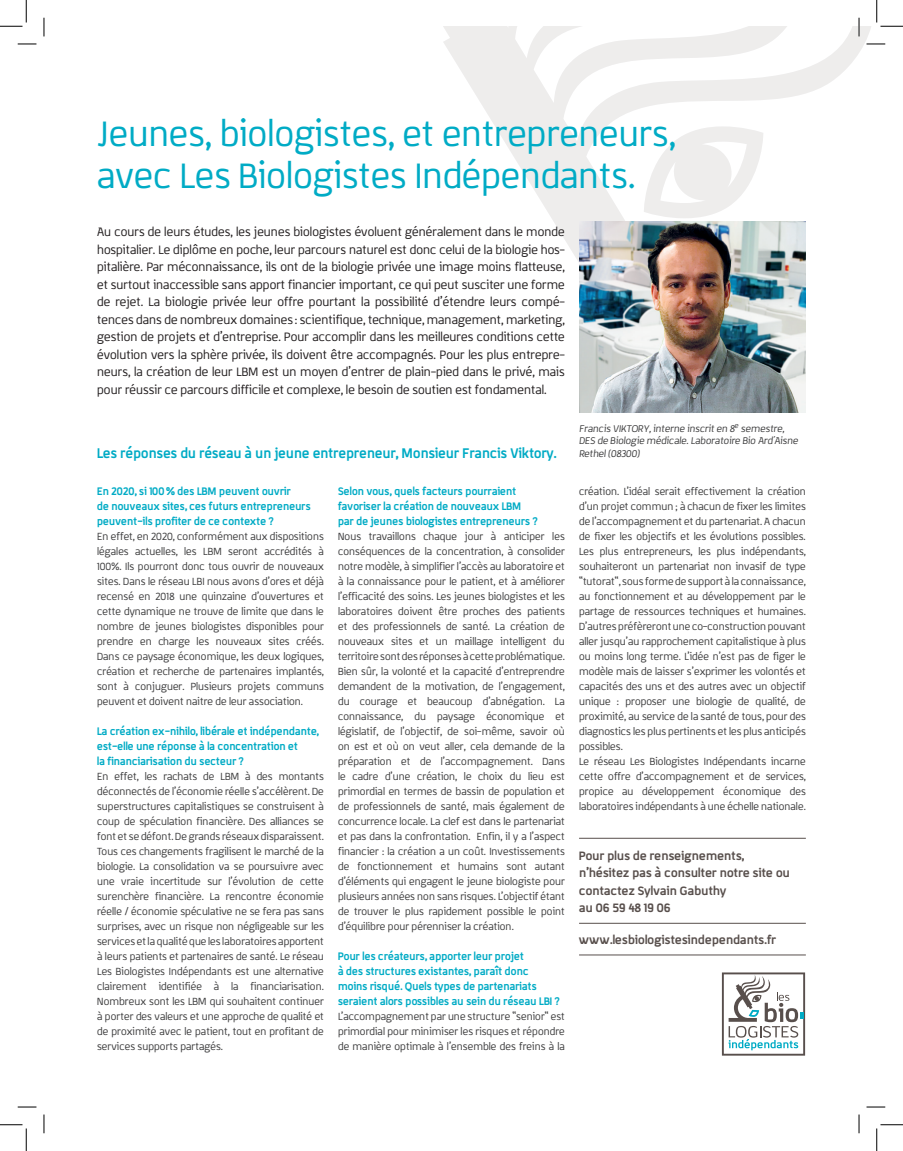
<style>
.page{position:relative;width:903px;height:1151px;background:#fff}
.page>*{position:absolute;margin:0;border:0;box-sizing:border-box;transform-origin:0 0}
.t1{font:36.25px/42.5px "Korpo sans";color:#00abc5;scale:.95 1}
.t2{font:700 14.38px "Korposans";color:#00abc5;scale:.95 1}
.t3{font:12.5px/17.5px "Korpo sans";color:#231f20;text-align:justify;scale:.95 1}
.t4{font:700 12.5px/17.5px "Korposans";color:#584f4c}
.t5{font:700 11.25px/15px "Korposans";color:#00abc5;scale:.95 1}
.t6{font:10.62px/15px "Korpo sans";color:#3e3e3f;text-align:justify;scale:.95 1}
.t7{font:italic 10px/12.5px "Korposans";color:#3e3e3f;scale:.96 1}
</style>
<div class="page">
<svg style="left:443px;top:26px;width:428px;height:236px"></svg>
<svg style="left:722px;top:972px;width:83px;height:84px"></svg>
<img style="left:579px;top:222px;width:227px;height:190px">
<hr style="left:579px;top:838px;width:227px;height:1px;background:#584f4c">
<hr style="left:579px;top:923px;width:227px;height:1px;background:#584f4c">
<hr style="left:579px;top:955px;width:227px;height:1px;background:#584f4c">
<svg style="left:18px;top:43px;width:18px;height:2px"></svg>
<svg style="left:866px;top:43px;width:19px;height:2px"></svg>
<svg style="left:18px;top:1106px;width:18px;height:2px"></svg>
<svg style="left:866px;top:1106px;width:19px;height:2px"></svg>
<svg style="left:43px;top:18px;width:2px;height:18px"></svg>
<svg style="left:43px;top:1114px;width:2px;height:19px"></svg>
<svg style="left:858px;top:18px;width:2px;height:18px"></svg>
<svg style="left:858px;top:1114px;width:2px;height:19px"></svg>
<svg style="left:0;top:0;width:27px;height:27px"></svg>
<svg style="left:0;top:1124px;width:27px;height:27px"></svg>
<svg style="left:876px;top:0;width:27px;height:27px"></svg>
<svg style="left:876px;top:1124px;width:27px;height:27px"></svg>
<p class="t1" style="left:97px;top:110px;width:610px">Jeunes, biologistes, et entrepreneurs, avec Les Biologistes Indépendants.</p>
<p class="t3" style="left:97px;top:223px;width:494px">Au cours de leurs études, les jeunes biologistes évoluent généralement dans le monde hospitalier. Le diplôme en poche, leur parcours naturel est donc celui de la biologie hos&shy;pitalière. Par méconnaissance, ils ont de la biologie privée une image moins flatteuse, et surtout inaccessible sans apport financier important, ce qui peut susciter une forme de rejet. La biologie privée leur offre pourtant la possibilité d’étendre leurs compé&shy;tences dans de nombreux domaines : scientifique, technique, management, marketing, gestion de projets et d’entreprise. Pour accomplir dans les meilleures conditions cette évolution vers la sphère privée, ils doivent être accompagnés. Pour les plus entrepre&shy;neurs, la création de leur LBM est un moyen d’entrer de plain-pied dans le privé, mais pour réussir ce parcours difficile et complexe, le besoin de soutien est fondamental.</p>
<p class="t2" style="left:97px;top:441px;width:485px">Les réponses du réseau à un jeune entrepreneur, Monsieur Francis Viktory.</p>
<p class="t5" style="left:97px;top:483px;width:226px">En 2020, si 100% des LBM peuvent ouvrir<br>de nouveaux sites, ces futurs entrepreneurs peuvent-ils profiter de ce contexte ?</p>
<p class="t6" style="left:97px;top:529px;width:240px">En effet, en 2020, conformément aux dispositions légales actuelles, les LBM seront accrédités à 100%. Ils pourront donc tous ouvrir de nouveaux sites. Dans le réseau LBI nous avons d’ores et déjà recensé en 2018 une quinzaine d’ouvertures et cette dynamique ne trouve de limite que dans le nombre de jeunes biologistes disponibles pour prendre en charge les nouveaux sites créés.<br>Dans ce paysage économique, les deux logiques, création et recherche de partenaires implantés, sont à conjuguer. Plusieurs projets communs peuvent et doivent naitre de leur association.</p>
<p class="t5" style="left:97px;top:723px;width:235px">La création ex-nihilo, libérale et indépendante, est-elle une réponse à la concentration et<br>la financiarisation du secteur ?</p>
<p class="t6" style="left:97px;top:769px;width:240px">En effet, les rachats de LBM à des montants déconnectés de l’économie réelle s’accélèrent. De superstructures capitalistiques se construisent à coup de spéculation financière. Des alliances se font et se défont. De grands réseaux disparaissent.<br>Tous ces changements fragilisent le marché de la biologie. La consolidation va se poursuivre avec une vraie incertitude sur l’évolution de cette surenchère financière. La rencontre économie réelle / économie spéculative ne se fera pas sans surprises, avec un risque non négligeable sur les services et la qualité que les laboratoires apportent à leurs patients et partenaires de santé. Le réseau Les Biologistes Indépendants est une alternative clairement identifiée à la financiarisation.<br>Nombreux sont les LBM qui souhaitent continuer à porter des valeurs et une approche de qualité et de proximité avec le patient, tout en profitant de services supports partagés.</p>
<p class="t5" style="left:338px;top:483px;width:212px">Selon vous, quels facteurs pourraient favoriser la création de nouveaux LBM par de jeunes biologistes entrepreneurs ?</p>
<p class="t6" style="left:338px;top:529px;width:240px">Nous travaillons chaque jour à anticiper les conséquences de la concentration, à consolider notre modèle, à simplifier l’accès au laboratoire et à la connaissance pour le patient, et à améliorer l’efficacité des soins. Les jeunes biologistes et les laboratoires doivent être proches des patients et des professionnels de santé. La création de nouveaux sites et un maillage intelligent du territoire sont des réponses à cette problématique.<br>Bien sûr, la volonté et la capacité d’entreprendre demandent de la motivation, de l’engagement, du courage et beaucoup d’abnégation. La connaissance, du paysage économique et législatif, de l’objectif, de soi-même, savoir où on est et où on veut aller, cela demande de la préparation et de l’accompagnement. Dans le cadre d’une création, le choix du lieu est primordial en termes de bassin de population et de professionnels de santé, mais également de concurrence locale. La clef est dans le partenariat et pas dans la confrontation. Enfin, il y a l’aspect financier : la création a un coût. Investissements de fonctionnement et humains sont autant d’éléments qui engagent le jeune biologiste pour plusieurs années non sans risques. L’objectif étant de trouver le plus rapidement possible le point d’équilibre pour pérenniser la création.</p>
<p class="t5" style="left:338px;top:948px;width:235px">Pour les créateurs, apporter leur projet<br>à des structures existantes, paraît donc moins risqué. Quels types de partenariats seraient alors possibles au sein du réseau LBI ?</p>
<p class="t6" style="left:338px;top:1009px;width:240px">L’accompagnement par une structure “senior“ est primordial pour minimiser les risques et répondre de manière optimale à l’ensemble des freins à la</p>
<p class="t7" style="left:579px;top:422px;width:230px">Francis VIKTORY, interne inscrit en 8<sup>e</sup> semestre,<br>DES de Biologie médicale. Laboratoire Bio Ard'Aisne<br>Rethel (08300)</p>
<p class="t6" style="left:579px;top:483px;width:240px">création. L’idéal serait effectivement la création d’un projet commun ; à chacun de fixer les limites de l’accompagnement et du partenariat. A chacun de fixer les objectifs et les évolutions possibles.<br>Les plus entrepreneurs, les plus indépendants, souhaiteront un partenariat non invasif de type “tutorat“, sous forme de support à la connaissance, au fonctionnement et au développement par le partage de ressources techniques et humaines.<br>D’autres préfèreront une co-construction pouvant aller jusqu’au rapprochement capitalistique à plus ou moins long terme. L’idée n’est pas de figer le modèle mais de laisser s’exprimer les volontés et capacités des uns et des autres avec un objectif unique : proposer une biologie de qualité, de proximité, au service de la santé de tous, pour des diagnostics les plus pertinents et les plus anticipés possibles.</p>
<p class="t6" style="left:579px;top:753px;width:240px">Le réseau Les Biologistes Indépendants incarne cette offre d’accompagnement et de services, propice au développement économique des laboratoires indépendants à une échelle nationale.</p>
<p class="t4" style="left:579px;top:846px;width:167px">Pour plus de renseignements,</p>
<p class="t4" style="left:579px;top:864px;width:212px">n’hésitez pas à consulter notre site ou contactez Sylvain Gabuthy<br>au 06 59 48 19 06</p>
<p class="t4" style="left:579px;top:930px;width:199px">www.lesbiologistesindependants.fr</p>
</div>
